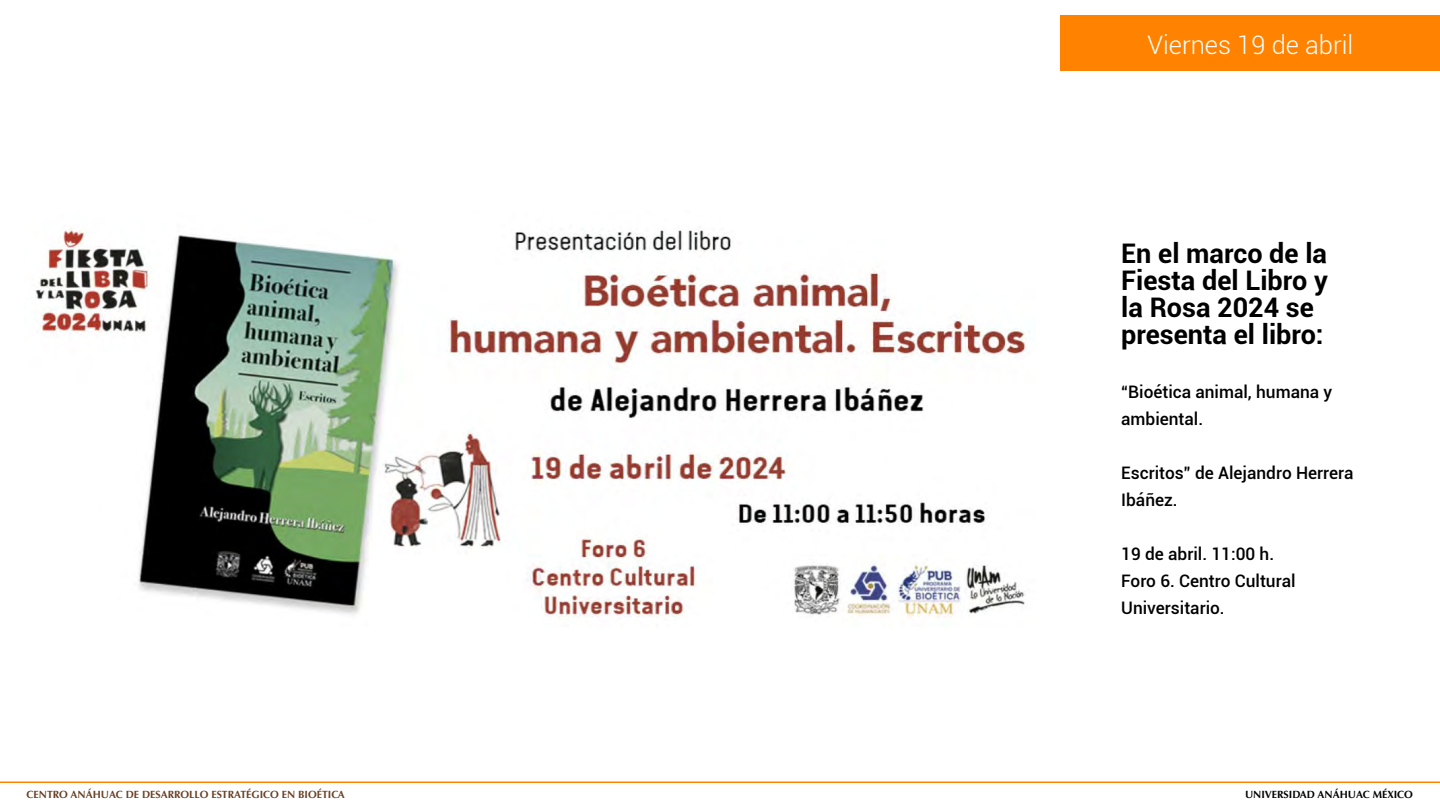
<style>
.page{position:relative;width:1440px;height:810px;background:#fff}
.page>*{position:absolute;margin:0;border:0;box-sizing:border-box;transform-origin:0 0}
.t1{font:700 27px/27px "Roboto";color:#000}
.t2{font:300 25.5px "Roboto";color:#fff}
.t3{font:500 17.25px/27px "Roboto";color:#000}
.t4{font:700 10.5px "Optima";color:#693f24}
.t5{font:700 10.5px "Optima";color:#000}
</style>
<div class="page">
<div style="left:1061px;top:16px;width:379px;height:55px;background:#ff8300"></div>
<hr style="left:0;top:782px;width:1440px;height:1px;background:#ff8300">
<img style="left:35px;top:228px;width:992px;height:390px">
<h2 class="t2" style="left:1147px;top:27px;width:207px">Viernes 19 de abril</h2>
<h1 class="t1" style="left:1121px;top:239px;width:208px">En el marco de la<br>Fiesta del Libro y la Rosa 2024 se presenta el libro:</h1>
<p class="t3" style="left:1121px;top:378px;width:213px">“Bioética animal, humana y ambiental.</p>
<p class="t3" style="left:1121px;top:459px;width:234px">Escritos” de Alejandro Herrera<br>Ibáñez.</p>
<p class="t3" style="left:1121px;top:540px;width:176px">19 de abril. 11:00 h.<br>Foro 6. Centro Cultural<br>Universitario.</p>
<p class="t4" style="left:27px;top:788px;width:320px">CENTRO ANÁHUAC DE DESARROLLO ESTRATÉGICO EN BIOÉTICA</p>
<p class="t5" style="left:1245px;top:788px;width:169px">UNIVERSIDAD ANÁHUAC MÉXICO</p>
</div>
